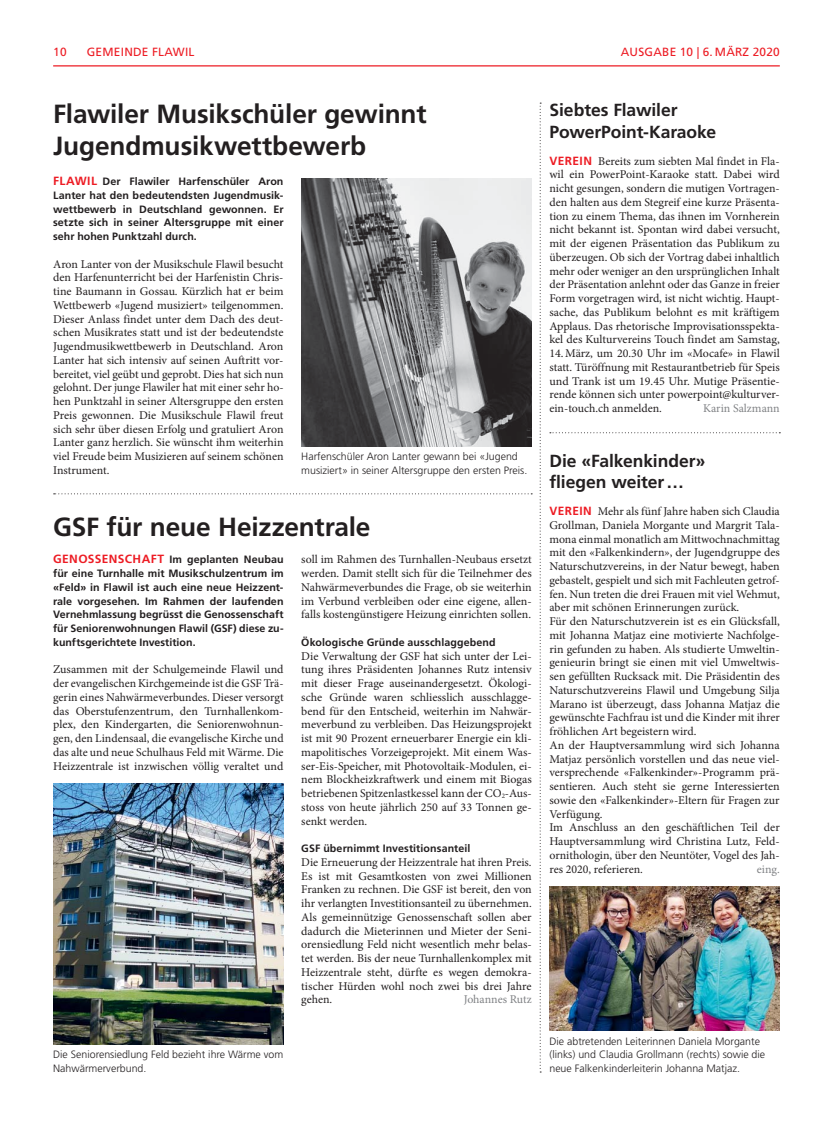
<style>
.page{position:relative;width:833px;height:1134px;background:#fff}
.page>*{position:absolute;margin:0;border:0;box-sizing:border-box;transform-origin:0 0}
.t1{font:700 26.25px/31.2px "Frutiger LT Std";letter-spacing:-.005em;color:#231f20}
.t2{font:700 17.5px/21.2px "Frutiger LT Std";letter-spacing:-.005em;color:#231f20}
.t3{font:11.88px/13.8px "Minion Pro";color:#231f20;text-align:justify}
.t4{font:11.88px "Frutiger LT Std";letter-spacing:.02em;color:#ed1c24}
.t5{font:11.88px "Minion Pro";color:#808285}
.t6{font:700 10.62px/13.8px "Frutiger LT Std";letter-spacing:.005em;color:#231f20;text-align:justify}
.t7{font:300 10.62px/13.8px "Frutiger LT Std";color:#231f20}
.s1{font-size:11.88px;color:#ed1c24}
.s2{font-family:"Frutiger LT Std";font-weight:700;color:#ed1c24}
</style>
<div class="page">
<hr style="left:53px;top:65px;width:727px;height:1px;background:#ed1c24">
<svg style="left:539px;top:103px;width:2px;height:969px"></svg>
<svg style="left:54px;top:493px;width:478px;height:1px"></svg>
<svg style="left:550px;top:432px;width:230px;height:1px"></svg>
<img style="left:301px;top:178px;width:230px;height:268px">
<img style="left:53px;top:783px;width:230px;height:261px">
<img style="left:549px;top:886px;width:231px;height:145px">
<p class="t4" style="left:53px;top:46px;width:15px">10</p>
<p class="t4" style="left:87px;top:46px;width:109px">GEMEINDE FLAWIL</p>
<p class="t4" style="left:621px;top:46px;width:160px">AUSGABE 10 | 6. MÄRZ 2020</p>
<h1 class="t1" style="left:53px;top:100px;width:375px">Flawiler Musikschüler gewinnt<br>Jugendmusikwettbewerb</h1>
<p class="t6" style="left:53px;top:175px;width:232px"><span class="s1">FLAWIL</span> Der Flawiler Harfenschüler Aron Lanter hat den bedeutendsten Jugendmusik&shy;wettbewerb in Deutschland gewonnen. Er setzte sich in seiner Altersgruppe mit einer sehr hohen Punktzahl durch.</p>
<p class="t3" style="left:53px;top:258px;width:232px">Aron Lanter von der Musikschule Flawil besucht den Harfenunterricht bei der Harfenistin Chris&shy;tine Baumann in Gossau. Kürzlich hat er beim Wettbewerb «Jugend musiziert» teilgenommen.<br>Dieser Anlass findet unter dem Dach des deut&shy;schen Musikrates statt und ist der bedeutendste Jugendmusikwettbewerb in Deutschland. Aron Lanter hat sich intensiv auf seinen Auftritt vor&shy;bereitet, viel geübt und geprobt. Dies hat sich nun gelohnt. Der junge Flawiler hat mit einer sehr ho&shy;hen Punktzahl in seiner Altersgruppe den ersten Preis gewonnen. Die Musikschule Flawil freut sich sehr über diesen Erfolg und gratuliert Aron Lanter ganz herzlich. Sie wünscht ihm weiterhin viel Freude beim Musizieren auf seinem schönen Instrument.</p>
<p class="t7" style="left:301px;top:450px;width:227px">Harfenschüler Aron Lanter gewann bei «Jugend musiziert» in seiner Altersgruppe den ersten Preis.</p>
<h1 class="t1" style="left:53px;top:512px;width:319px">GSF für neue Heizzentrale</h1>
<p class="t6" style="left:53px;top:553px;width:232px"><span class="s1">GENOSSENSCHAFT</span> Im geplanten Neubau für eine Turnhalle mit Musikschulzentrum im «Feld» in Flawil ist auch eine neue Heizzent&shy;rale vor gesehen. Im Rahmen der laufenden Vernehmlassung begrüsst die Genossenschaft für Seniorenwohnungen Flawil (GSF) diese zu&shy;kunftsgerichtete Investition.</p>
<p class="t3" style="left:53px;top:664px;width:232px">Zusammen mit der Schulgemeinde Flawil und der evangelischen Kirchgemeinde ist die GSF Trä&shy;gerin eines Nahwärmeverbundes. Dieser versorgt das Oberstufenzentrum, den Turnhallenkom&shy;plex, den Kindergarten, die Seniorenwohnun&shy;gen, den Lindensaal, die evangelische Kirche und das alte und neue Schulhaus Feld mit Wärme. Die Heizzentrale ist inzwischen völlig veraltet und</p>
<p class="t3" style="left:301px;top:554px;width:232px">soll im Rahmen des Turnhallen-Neubaus ersetzt werden. Damit stellt sich für die Teilnehmer des Nahwärmeverbundes die Frage, ob sie weiterhin im Verbund verbleiben oder eine eigene, allen&shy;falls kostengünstigere Heizung einrichten sollen.</p>
<p class="t6" style="left:301px;top:636px;width:196px">Ökologische Gründe ausschlaggebend</p>
<p class="t3" style="left:301px;top:650px;width:232px">Die Verwaltung der GSF hat sich unter der Lei&shy;tung ihres Präsidenten Johannes Rutz intensiv mit dieser Frage auseinandergesetzt. Ökologi&shy;sche Gründe waren schliesslich ausschlagge&shy;bend für den Entscheid, weiterhin im Nahwär&shy;meverbund zu verbleiben. Das Heizungsprojekt ist mit 90 Prozent erneuerbarer Energie ein kli&shy;mapolitisches Vorzeigeprojekt. Mit einem Was&shy;ser-Eis-Speicher, mit Photovoltaik-Modulen, ei&shy;nem Blockheizkraftwerk und einem mit Biogas betriebenen Spitzenlastkessel kann der CO<sub>2</sub>-Aus&shy;stoss von heute jährlich 250 auf 33 Tonnen ge&shy;senkt werden.</p>
<p class="t6" style="left:301px;top:842px;width:171px">GSF übernimmt Investitionsanteil</p>
<p class="t3" style="left:301px;top:856px;width:232px">Die Erneuerung der Heizzentrale hat ihren Preis.<br>Es ist mit Gesamtkosten von zwei Millionen Franken zu rechnen. Die GSF ist bereit, den von ihr verlangten Investitionsanteil zu übernehmen.<br>Als gemeinnützige Genossenschaft sollen aber dadurch die Mieterinnen und Mieter der Seni&shy;orensiedlung Feld nicht wesentlich mehr belas&shy;tet werden. Bis der neue Turnhallenkomplex mit Heizzentrale steht, dürfte es wegen demokra&shy;tischer Hürden wohl noch zwei bis drei Jahre gehen.</p>
<p class="t5" style="left:464px;top:995px;width:69px">Johannes Rutz</p>
<p class="t7" style="left:53px;top:1048px;width:232px">Die Seniorensiedlung Feld bezieht ihre Wärme vom<br>Nahwärmerverbund.</p>
<h2 class="t2" style="left:549px;top:101px;width:168px">Siebtes Flawiler<br>PowerPoint-Karaoke</h2>
<p class="t3" style="left:549px;top:155px;width:232px"><span class="s2">VEREIN</span> Bereits zum siebten Mal findet in Fla&shy;wil ein PowerPoint-Karaoke statt. Dabei wird nicht gesungen, sondern die mutigen Vortragen&shy;den halten aus dem Stegreif eine kurze Präsenta&shy;tion zu einem Thema, das ihnen im Vornherein nicht bekannt ist. Spontan wird dabei versucht, mit der eigenen Präsentation das Publikum zu überzeugen. Ob sich der Vortrag dabei inhaltlich mehr oder weniger an den ursprünglichen Inhalt der Präsentation anlehnt oder das Ganze in freier Form vorgetragen wird, ist nicht wichtig. Haupt&shy;sache, das Publikum belohnt es mit kräftigem Applaus. Das rhetorische Improvisationsspekta&shy;kel des Kulturvereins Touch findet am Samstag,</p>
<p class="t3" style="left:549px;top:347px;width:232px">14. März, um 20.30 Uhr im «Mocafe» in Flawil statt. Türöffnung mit Restaurantbetrieb für Speis und Trank ist um 19.45 Uhr. Mutige Präsentie&shy;rende können sich unter powerpoint@kulturver&shy;ein-touch.ch anmelden.</p>
<p class="t5" style="left:703px;top:404px;width:78px">Karin Salzmann</p>
<h2 class="t2" style="left:549px;top:451px;width:158px">Die «Falkenkinder» fliegen weiter …</h2>
<p class="t3" style="left:549px;top:505px;width:232px;text-align:left"><span class="s2">VEREIN</span> Mehr als fünf Jahre haben sich Claudia Grollman, Daniela Morgante und Margrit Tala&shy;mona einmal monatlich am Mittwochnachmittag mit den «Falkenkindern», der Jugendgruppe des Naturschutzvereins, in der Natur bewegt, haben gebastelt, gespielt und sich mit Fachleuten getrof&shy;fen. Nun treten die drei Frauen mit viel Wehmut, aber mit schönen Erinnerungen zurück.<br>Für den Naturschutzverein ist es ein Glücksfall, mit Johanna Matjaz eine motivierte Nachfolge&shy;rin gefunden zu haben. Als studierte Umweltin&shy;genieurin bringt sie einen mit viel Umweltwis&shy;sen gefüllten Rucksack mit. Die Präsidentin des Naturschutzvereins Flawil und Umgebung Silja Marano ist überzeugt, dass Johanna Matjaz die gewünschte Fachfrau ist und die Kinder mit ihrer fröhlichen Art begeistern wird.<br>An der Hauptversammlung wird sich Johanna Matjaz persönlich vorstellen und das neue viel&shy;versprechende «Falkenkinder»-Programm prä&shy;sentieren. Auch steht sie gerne Interessierten sowie den «Falkenkinder»-Eltern für Fragen zur Verfügung.<br>Im Anschluss an den geschäftlichen Teil der Hauptversammlung wird Christina Lutz, Feld&shy;ornithologin, über den Neuntöter, Vogel des Jah&shy;res 2020, referieren.</p>
<p class="t5" style="left:757px;top:864px;width:24px">eing.</p>
<p class="t7" style="left:549px;top:1035px;width:217px">Die abtretenden Leiterinnen Daniela Morgante (links) und Claudia Grollmann (rechts) sowie die neue Falkenkinderleiterin Johanna Matjaz.</p>
</div>
